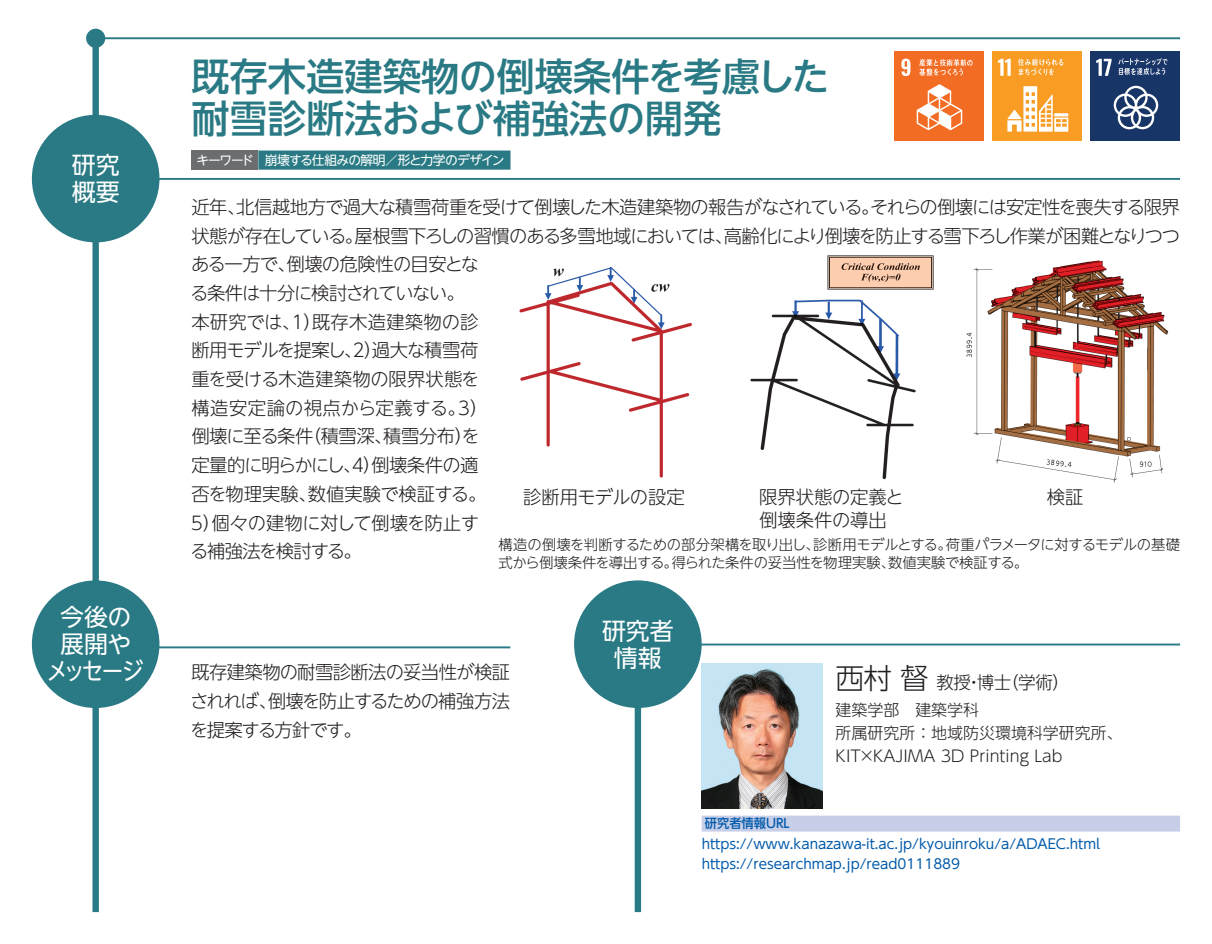
<style>
.page{position:relative;width:1212px;height:944px;background:#fff}
.page>*{position:absolute;margin:0;border:0;box-sizing:border-box;transform-origin:0 0}
.t1{font:500 38.25px/41.4px "UD Shin Go NT Pr 6 N";color:#297a84}
.t2{font:300 28.8px "UD Shin Go NT Pr 6 N";color:#231f20}
.t3{font:23.85px/27px "UD Shin Go NT Pr 6 N";letter-spacing:-.045em;color:#fff;text-align:center}
.t4{font:23.85px/27px "UD Shin Go NT Pr 6 N";color:#fff}
.t5{font:300 18.22px/28.8px "UD Shin Go NT Pr 6 N";letter-spacing:-.03em;color:#231f20}
.t6{font:300 18.22px "UD Shin Go NT Pr 6 N";letter-spacing:-.065em;color:#231f20}
.t7{font:300 18.22px/28.8px "UD Shin Go NT Pr 6 N";letter-spacing:-.01em;color:#231f20}
.t8{font:300 18.22px/28.8px "UD Shin Go NT Pr 6 N";letter-spacing:-.05em;color:#231f20}
.t9{font:300 18.22px/28.8px "UD Shin Go NT Pr 6 N";letter-spacing:.01em;color:#231f20}
.t10{font:300 18.22px/28.8px "UD Shin Go NT Pr 6 N";letter-spacing:-.06em;color:#231f20}
.t11{font:300 18.22px/28.8px "UD Shin Go NT Pr 6 N";letter-spacing:-.08em;color:#231f20}
.t12{font:300 18.22px "UD Shin Go NT Pr 6 N";color:#231f20}
.t13{font:300 18.22px "UD Shin Go NT Pr 6 N";letter-spacing:-.075em;color:#231f20}
.t14{font:300 17.55px "UD Shin Go NT Pr 6 N";letter-spacing:-.03em;color:#231f20}
.t15{font:300 15.97px/23.2px "UD Shin Go NT Pr 6 N";color:#231f20}
.t16{font:300 14.4px "UD Shin Go NT Pr 6 N";letter-spacing:-.02em;color:#231f20}
.t17{font:13.5px/20px "UD Shin Go NT Pr 6 N";color:#015aaa}
.t18{font:12.83px "UD Shin Go NT Pr 6 N";letter-spacing:-.065em;color:#fff}
.t19{font:500 12.83px "UD Shin Go NT Pr 6 N";color:#015aaa;scale:.96 1}
</style>
<div class="page">
<div style="left:92px;top:32px;width:7px;height:880px;background:#297a84"></div>
<hr style="left:96px;top:37px;width:1084px;height:2px;background:#297a84">
<div style="left:86px;top:29px;width:19px;height:19px;background:#297a84;border-radius:50%"></div>
<div style="left:635px;top:606px;width:6px;height:306px;background:#297a84"></div>
<hr style="left:96px;top:646px;width:414px;height:2px;background:#297a84">
<hr style="left:638px;top:644px;width:542px;height:1px;background:#297a84">
<div style="left:35px;top:584px;width:121px;height:121px;background:#297a84;border-radius:50%"></div>
<div style="left:32px;top:580px;width:127px;height:128px;border:6px solid #297a84;border-radius:50%"></div>
<div style="left:577px;top:584px;width:121px;height:121px;background:#297a84;border-radius:50%"></div>
<div style="left:574px;top:580px;width:128px;height:128px;border:6px solid #297a84;border-radius:50%"></div>
<hr style="left:96px;top:178px;width:1084px;height:2px;background:#297a84">
<div style="left:35px;top:118px;width:121px;height:121px;background:#297a84;border-radius:50%"></div>
<div style="left:32px;top:115px;width:127px;height:127px;border:6px solid #297a84;border-radius:50%"></div>
<div style="left:702px;top:816px;width:478px;height:16px;background:#c7cee8"></div>
<img style="left:702px;top:663px;width:121px;height:146px">
<div style="left:894px;top:51px;width:89px;height:89px;background:#f36c24"></div>
<svg style="left:901px;top:59px;width:9px;height:17px"></svg>
<svg style="left:917px;top:84px;width:45px;height:46px"></svg>
<svg style="left:919px;top:59px;width:53px;height:17px"></svg>
<div style="left:992px;top:51px;width:90px;height:89px;background:#f89c24"></div>
<svg style="left:998px;top:59px;width:13px;height:17px"></svg>
<svg style="left:1007px;top:86px;width:61px;height:46px"></svg>
<svg style="left:1018px;top:59px;width:45px;height:16px"></svg>
<div style="left:1091px;top:51px;width:89px;height:89px;background:#183567"></div>
<svg style="left:1096px;top:59px;width:15px;height:17px"></svg>
<svg style="left:1114px;top:86px;width:44px;height:43px"></svg>
<svg style="left:1118px;top:58px;width:49px;height:17px"></svg>
<div style="left:258px;top:151px;width:252px;height:19px;background:#297a84"></div>
<div style="left:191px;top:151px;width:67px;height:19px;background:#6c6d70"></div>
<img style="left:519px;top:266px;width:173px;height:212px">
<img style="left:750px;top:299px;width:166px;height:181px">
<img style="left:828px;top:255px;width:105px;height:35px">
<img style="left:966px;top:260px;width:202px;height:223px">
<h3 class="t4" style="left:72px;top:151px;width:49px">研究概要</h3>
<h3 class="t3" style="left:46px;top:603px;width:99px">今後の展開やメッセージ</h3>
<h1 class="t1" style="left:191px;top:55px;width:640px">既存木造建築物の倒壊条件を考慮した耐雪診断法および補強法の開発</h1>
<p class="t18" style="left:265px;top:150px;width:241px">崩壊する仕組みの解明／形と力学のデザイン</p>
<p class="t18" style="left:197px;top:150px;width:59px">キーワード</p>
<p class="t5" style="left:236px;top:192px;width:945px">北信越地方で過大な積雪荷重を受けて倒壊した木造建築物の報告がなされているそれらの倒壊には安定性を喪失する限界</p>
<p class="t5" style="left:191px;top:192px;width:56px">近年、</p>
<p class="t5" style="left:861px;top:192px;width:20px">。</p>
<p class="t5" style="left:286px;top:221px;width:194px;text-indent:-95px">状態が存在している。<br>倒壊の危険性の目安とな</p>
<p class="t6" style="left:355px;top:221px;width:827px">屋根雪下ろしの習慣のある多雪地域においては高齢化により倒壊を防止する雪下ろし作業が困難となりつつ</p>
<p class="t5" style="left:715px;top:221px;width:20px">、</p>
<p class="t5" style="left:190px;top:249px;width:290px">ある一方で、<br>る条件は十分に検討されていない。本研究では１、 既存木造建築物の診</p>
<p class="t10" style="left:191px;top:307px;width:289px;text-indent:112px">）<br>断用モデルを提案し２、過大な積雪荷</p>
<p class="t5" style="left:364px;top:335px;width:20px">）</p>
<p class="t7" style="left:191px;top:364px;width:290px">重を受ける木造建築物の限界状態を</p>
<p class="t5" style="left:470px;top:393px;width:20px">(</p>
<p class="t9" style="left:383px;top:393px;width:98px;text-indent:-192px">構造安定論の視点から定義する３。積雪分布を）</p>
<p class="t5" style="left:303px;top:421px;width:91px">（積雪深、</p>
<p class="t8" style="left:191px;top:421px;width:289px">倒壊に至る条件<br>定量的に明らかにし４、倒壊条件の適</p>
<p class="t7" style="left:308px;top:450px;width:180px;text-indent:55px">）<br>数値実験で検証する。</p>
<p class="t5" style="left:188px;top:479px;width:293px">否を物理実験、<br>５個々の建物に対して倒壊を防止す</p>
<p class="t5" style="left:523px;top:482px;width:163px">診断用モデルの設定</p>
<p class="t12" style="left:759px;top:483px;width:146px">限界状態の定義と</p>
<p class="t5" style="left:1047px;top:482px;width:38px">検証</p>
<p class="t12" style="left:759px;top:505px;width:129px">倒壊条件の導出</p>
<p class="t5" style="left:203px;top:508px;width:20px">）</p>
<p class="t13" style="left:190px;top:537px;width:173px">る補強法を検討する。</p>
<p class="t16" style="left:813px;top:533px;width:140px">診断用モデルとする。</p>
<p class="t16" style="left:946px;top:533px;width:236px">荷重パラメータに対するモデルの基礎</p>
<p class="t16" style="left:499px;top:533px;width:323px">構造の倒壊を判断するための部分架構を取り出し、</p>
<p class="t16" style="left:672px;top:551px;width:225px">得られた条件の妥当性を物理実験、</p>
<p class="t16" style="left:499px;top:551px;width:181px">式から倒壊条件を導出する。</p>
<p class="t16" style="left:888px;top:551px;width:142px">数値実験で検証する。</p>
<p class="t5" style="left:191px;top:657px;width:320px;text-align:right">既存建築物の耐雪診断法の妥当性が検証倒壊を防止するための補強方法</p>
<p class="t11" style="left:190px;top:686px;width:173px">されれば、<br>を提案する方針です。</p>
<h3 class="t4" style="left:602px;top:616px;width:73px;text-align:center">研究者情報</h3>
<h2 class="t2" style="left:836px;top:654px;width:95px">西村督</h2>
<p class="t15" style="left:836px;top:697px;width:289px">建築学部　建築学科<br>所属研究所：地域防災環境科学研究所、<br>KIT×KAJIMA 3D Printing Lab</p>
<p class="t14" style="left:1001px;top:668px;width:70px">（学術(</p>
<p class="t14" style="left:936px;top:668px;width:76px">教授博士</p>
<p class="t14" style="left:965px;top:668px;width:19px">・</p>
<p class="t19" style="left:705px;top:813px;width:90px">研究者情報URL</p>
<p class="t17" style="left:702px;top:834px;width:400px">https://www.kanazawa i t- .ac.jp/kyouinroku a/ /ADAEC.html https://researchmap.jp/read0111889</p>
</div>
